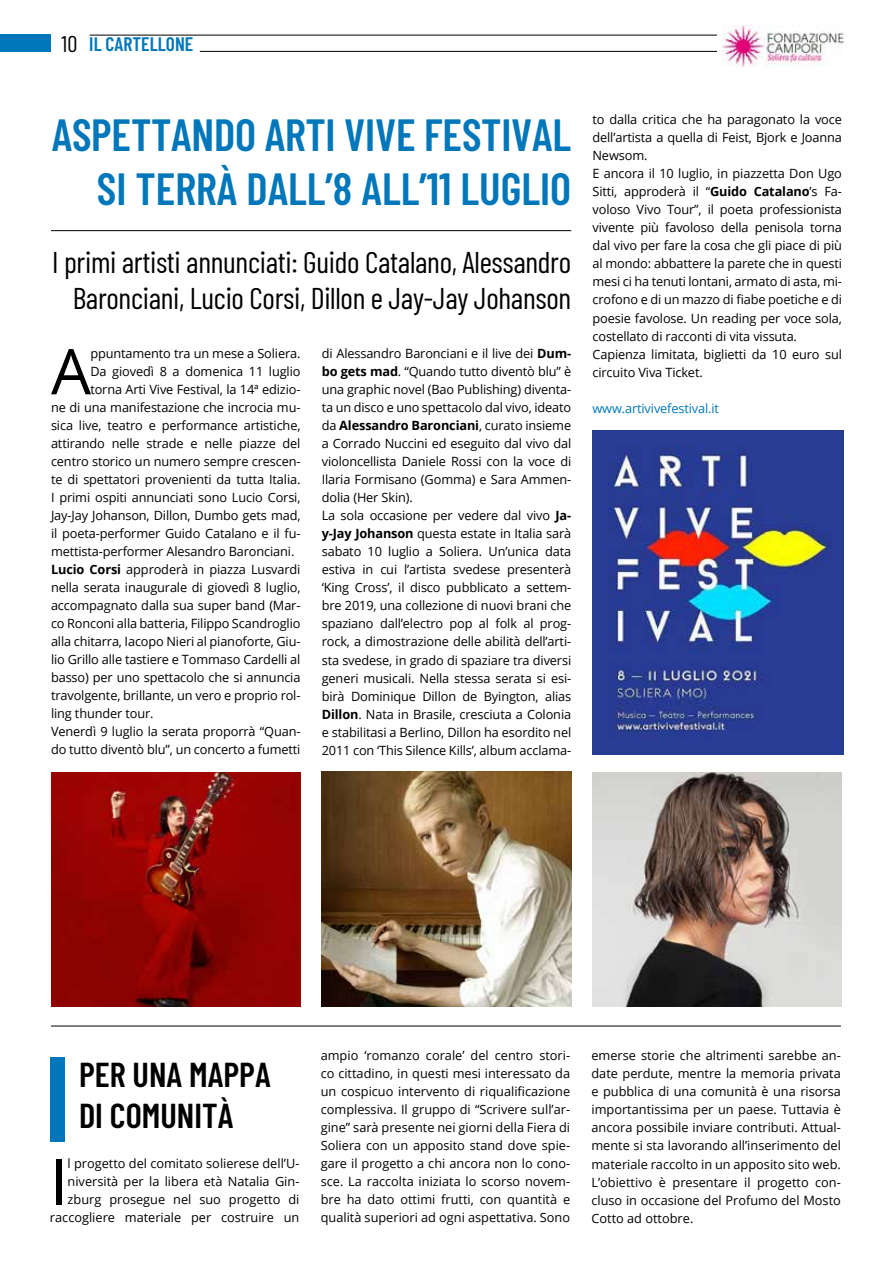
<style>
.page{position:relative;width:893px;height:1263px;background:#fff}
.page>*{position:absolute;margin:0;border:0;box-sizing:border-box;transform-origin:0 0}
.t1{font:63.15px "Open Sans";color:#000}
.t2{font:600 45px/54px "Barlow Condensed";letter-spacing:-.005em;color:#0077ba;text-align:right}
.t3{font:600 34.5px/41.4px "Barlow Condensed";color:#000}
.t4{font:30px/36px "Barlow Condensed";letter-spacing:-.01em;color:#000;text-align:right}
.t5{font:600 19.5px "Barlow Condensed";color:#0077ba}
.t6{font:12.75px/18px "Open Sans";letter-spacing:-.01em;color:#000}
.t7{font:12.75px "Open Sans";letter-spacing:-.01em;color:#0077ba}
.s1{font-weight:400;font-size:22.5px;color:#000}
.s2{font-weight:700}
</style>
<div class="page">
<hr style="left:90px;top:35px;width:752px;height:1px;background:#000">
<hr style="left:200px;top:51px;width:642px;height:1px;background:#000">
<div style="left:0;top:35px;width:51px;height:17px;background:#0077ba"></div>
<div style="left:717px;top:26px;width:126px;height:41px;background:#fff"></div>
<img style="left:722px;top:26px;width:121px;height:41px">
<hr style="left:51px;top:230px;width:520px;height:1px;background:#000">
<div style="left:50px;top:1058px;width:14px;height:84px;background:#0077ba"></div>
<img style="left:592px;top:772px;width:250px;height:234px">
<img style="left:322px;top:772px;width:249px;height:234px">
<img style="left:51px;top:772px;width:249px;height:234px">
<img style="left:592px;top:430px;width:251px;height:324px">
<hr style="left:51px;top:1026px;width:790px;height:1px;background:#000">
<h3 class="t5" style="left:62px;top:31px;width:133px"><span class="s1">10</span> IL CARTELLONE</h3>
<h2 class="t2" style="left:52px;top:105px;width:521px">ASPETTANDO ARTI VIVE FESTIVAL<br>SI TERRÀ DALL’8 ALL’11 LUGLIO</h2>
<h3 class="t4" style="left:52px;top:242px;width:520px">I primi artisti annunciati: Guido Catalano, Alessandro<br>Baronciani, Lucio Corsi, Dillon e Jay-Jay Johanson</h3>
<h1 class="t1" style="left:51px;top:328px;width:41px">A</h1>
<p class="t6" style="left:90px;top:344px;width:212px">ppuntamento tra un mese a Soliera.</p>
<p class="t6" style="left:90px;top:362px;width:212px">Da giovedì 8 a domenica 11 luglio</p>
<p class="t6" style="left:90px;top:380px;width:212px">torna Arti Vive Festival, la 14ª edizio-</p>
<p class="t6" style="left:51px;top:398px;width:251px">ne di una manifestazione che incrocia mu-</p>
<p class="t6" style="left:51px;top:416px;width:251px">sica live, teatro e performance artistiche,</p>
<p class="t6" style="left:51px;top:434px;width:251px">attirando nelle strade e nelle piazze del</p>
<p class="t6" style="left:51px;top:452px;width:251px">centro storico un numero sempre crescen-</p>
<p class="t6" style="left:51px;top:470px;width:251px">te di spettatori provenienti da tutta Italia.</p>
<p class="t6" style="left:51px;top:488px;width:251px">I primi ospiti annunciati sono Lucio Corsi,</p>
<p class="t6" style="left:51px;top:506px;width:251px">Jay-Jay Johanson, Dillon, Dumbo gets mad,</p>
<p class="t6" style="left:51px;top:524px;width:251px">il poeta-performer Guido Catalano e il fu-</p>
<p class="t6" style="left:51px;top:542px;width:245px">mettista-performer Alesandro Baronciani.</p>
<p class="t6" style="left:51px;top:560px;width:251px"><span class="s2">Lucio Corsi</span> approderà in piazza Lusvardi</p>
<p class="t6" style="left:51px;top:578px;width:251px">nella serata inaugurale di giovedì 8 luglio,</p>
<p class="t6" style="left:51px;top:596px;width:251px">accompagnato dalla sua super band (Mar-</p>
<p class="t6" style="left:51px;top:614px;width:251px">co Ronconi alla batteria, Filippo Scandroglio</p>
<p class="t6" style="left:51px;top:632px;width:251px">alla chitarra, Iacopo Nieri al pianoforte, Giu-</p>
<p class="t6" style="left:51px;top:650px;width:251px">lio Grillo alle tastiere e Tommaso Cardelli al</p>
<p class="t6" style="left:51px;top:668px;width:251px">basso) per uno spettacolo che si annuncia</p>
<p class="t6" style="left:51px;top:686px;width:251px">travolgente, brillante, un vero e proprio rol-</p>
<p class="t6" style="left:51px;top:704px;width:104px">ling thunder tour.</p>
<p class="t6" style="left:51px;top:722px;width:251px">Venerdì 9 luglio la serata proporrà “Quan-</p>
<p class="t6" style="left:51px;top:740px;width:251px">do tutto diventò blu”, un concerto a fumetti</p>
<p class="t6" style="left:322px;top:344px;width:251px">di Alessandro Baronciani e il live dei <span class="s2">Dum&shy;bo gets mad</span>. “Quando tutto diventò blu” è una graphic novel (Bao Publishing) diventa&shy;ta un disco e uno spettacolo dal vivo, ideato da <span class="s2">Alessandro Baronciani</span>, curato insieme a Corrado Nuccini ed eseguito dal vivo dal violoncellista Daniele Rossi con la voce di Ilaria Formisano (Gomma) e Sara Ammen&shy;dolia (Her Skin).<br>La sola occasione per vedere dal vivo <span class="s2">Ja&shy;y-Jay Johanson</span> questa estate in Italia sarà sabato 10 luglio a Soliera. Un’unica data estiva in cui l’artista svedese presenterà ‘King Cross’, il disco pubblicato a settem&shy;bre 2019, una collezione di nuovi brani che spaziano dall’electro pop al folk al prog&shy;rock, a dimostrazione delle abilità dell’arti&shy;sta svedese, in grado di spaziare tra diversi generi musicali. Nella stessa serata si esi&shy;birà Dominique Dillon de Byington, alias <span class="s2">Dillon</span>. Nata in Brasile, cresciuta a Colonia e stabilitasi a Berlino, Dillon ha esordito nel 2011 con ‘This Silence Kills’, album acclama-</p>
<p class="t6" style="left:592px;top:110px;width:251px">to dalla critica che ha paragonato la voce dell’artista a quella di Feist, Bjork e Joanna Newsom.<br>E ancora il 10 luglio, in piazzetta Don Ugo Sitti, approderà il “<span class="s2">Guido Catalano</span>’s Fa&shy;voloso Vivo Tour”, il poeta professionista vivente più favoloso della penisola torna dal vivo per fare la cosa che gli piace di più al mondo: abbattere la parete che in questi mesi ci ha tenuti lontani, armato di asta, mi&shy;crofono e di un mazzo di fiabe poetiche e di poesie favolose. Un reading per voce sola, costellato di racconti di vita vissuta.<br>Capienza limitata, biglietti da 10 euro sul circuito Viva Ticket.</p>
<p class="t7" style="left:592px;top:399px;width:128px">www.artivivefestival.it</p>
<h3 class="t3" style="left:79px;top:1051px;width:193px">PER UNA MAPPA<br>DI COMUNITÀ</h3>
<p class="t6" style="left:50px;top:1154px;width:251px;text-align:right">l progetto del comitato solierese dell’U&shy;niversità per la libera età Natalia Gin&shy;zburg prosegue nel suo progetto di raccogliere materiale per costruire un</p>
<h1 class="t1" style="left:50px;top:1138px;width:19px">I</h1>
<p class="t6" style="left:321px;top:1046px;width:251px;text-align:justify">ampio ‘romanzo corale’ del centro stori&shy;co cittadino, in questi mesi interessato da un cospicuo intervento di riqualificazione complessiva. Il gruppo di “Scrivere sull’ar&shy;gine” sarà presente nei giorni della Fiera di Soliera con un apposito stand dove spie&shy;gare il progetto a chi ancora non lo cono&shy;sce. La raccolta iniziata lo scorso novem&shy;bre ha dato ottimi frutti, con quantità e qualità superiori ad ogni aspettativa. Sono</p>
<p class="t6" style="left:591px;top:1046px;width:251px;text-align:justify">emerse storie che altrimenti sarebbe an&shy;date perdute, mentre la memoria privata e pubblica di una comunità è una risorsa importantissima per un paese. Tuttavia è ancora possibile inviare contributi. Attual&shy;mente si sta lavorando all’inserimento del materiale raccolto in un apposito sito web.<br>L’obiettivo è presentare il progetto con&shy;cluso in occasione del Profumo del Mosto Cotto ad ottobre.</p>
</div>
